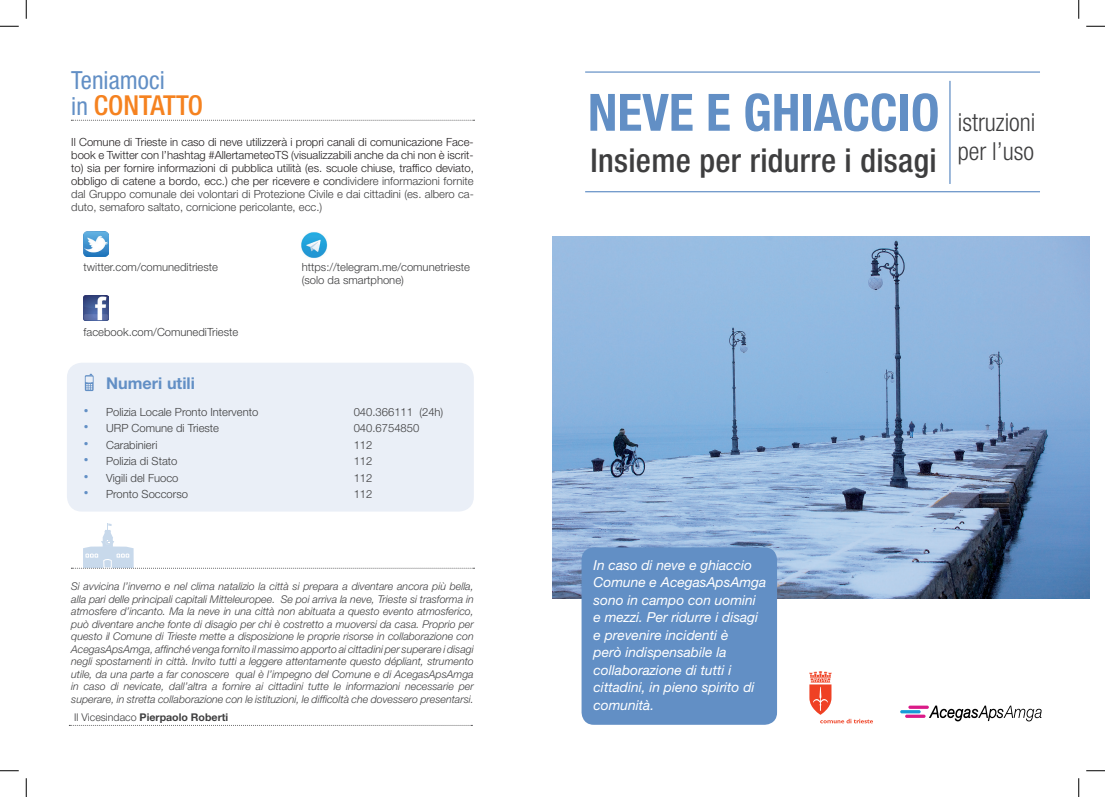
<style>
.page{position:relative;width:1105px;height:797px;background:#fff}
.page>*{position:absolute;margin:0;border:0;box-sizing:border-box;transform-origin:0 0}
.t1{font:700 condensed 51.5px "Helvetica Neue LT Std";color:#628fc5}
.t2{font:500 condensed 32.62px "Helvetica Neue LT Std";letter-spacing:.01em;color:#3e3e3f}
.t3{font:500 condensed 27.5px "Helvetica Neue LT Std";color:#f58220}
.t4{font:condensed 25px "Helvetica Neue LT Std";color:#628fc5}
.t5{font:300 condensed 24.88px/28.6px "Helvetica Neue LT Std";color:#3e3e3f}
.t6{font:700 16.25px "Helvetica Neue LT Std";color:#628fc5}
.t7{font:italic 13.75px/17.5px "Helvetica Neue LT Std";color:#fff}
.t8{font:300 11.25px/13px "Helvetica Neue LT Std";color:#231f20;text-align:justify}
.t9{font:300 11.25px/13px "Helvetica Neue LT Std";color:#3e3e3f}
.t10{font:italic 300 10.62px/12.5px "Helvetica Neue LT Std";color:#3e3e3f;text-align:justify}
.t11{font:700 10.62px "Helvetica Neue LT Std";color:#3e3e3f}
.s1{font-weight:400;font-size:25px;color:#628fc5}
.s2{color:#3e3e3f}
.s3{font-family:"Helvetica Neue";font-weight:700;font-size:15px;color:#628fc5}
.s4{font-weight:300}
</style>
<div class="page">
<img style="left:552px;top:236px;width:537px;height:362px">
<div style="left:581px;top:547px;width:196px;height:177px;background:#628fc5;border-radius:12px"></div>
<hr style="left:585px;top:71px;width:455px;height:2px;background:#628fc5">
<hr style="left:585px;top:191px;width:455px;height:1px;background:#628fc5">
<hr style="left:949px;top:81px;width:1px;height:103px;background:#628fc5">
<svg style="left:809px;top:671px;width:64px;height:52px"></svg>
<svg style="left:908px;top:705px;width:21px;height:4px"></svg>
<hr style="left:900px;top:710px;width:21px;height:3px;background:#179ad7;border-radius:2px">
<svg style="left:905px;top:714px;width:20px;height:4px"></svg>
<svg style="left:929px;top:705px;width:112px;height:16px"></svg>
<img style="left:84px;top:232px;width:24px;height:25px">
<img style="left:84px;top:295px;width:24px;height:25px">
<img style="left:301px;top:232px;width:27px;height:26px">
<div style="left:67px;top:363px;width:407px;height:148px;background:#eaeff7;border-radius:15px"></div>
<svg style="left:85px;top:374px;width:9px;height:17px"></svg>
<svg style="left:71px;top:120px;width:403px;height:1px"></svg>
<svg style="left:69px;top:725px;width:403px;height:1px"></svg>
<svg style="left:71px;top:523px;width:403px;height:46px"></svg>
<svg style="left:0;top:25px;width:19px;height:2px"></svg>
<svg style="left:1086px;top:25px;width:19px;height:2px"></svg>
<svg style="left:0;top:770px;width:19px;height:1px"></svg>
<svg style="left:1086px;top:770px;width:19px;height:1px"></svg>
<svg style="left:25px;top:0;width:2px;height:19px"></svg>
<svg style="left:25px;top:778px;width:2px;height:19px"></svg>
<svg style="left:1078px;top:0;width:1px;height:19px"></svg>
<svg style="left:1078px;top:778px;width:1px;height:19px"></svg>
<h3 class="t4" style="left:71px;top:66px;width:95px">Teniamoci</h3>
<h3 class="t3" style="left:71px;top:89px;width:133px"><span class="s1">in</span> CONTATTO</h3>
<p class="t8" style="left:71px;top:135px;width:404px">Il Comune di Trieste in caso di neve utilizzerà i propri canali di comunicazione Face&shy;book e Twitter con l’hashtag #AllertameteoTS (visualizzabili anche da chi non è iscrit&shy;to) sia per fornire informazioni di pubblica utilità (es. scuole chiuse, traffico deviato, obbligo di catene a bordo, ecc.) che per ricevere e con<span class="s2">dividere informazioni fornite dal Gruppo comunale dei volontari di Protezione Civile e dai cittadini (es. albero ca&shy;duto, semaforo saltato, cornicione pericolante, ecc.)</span></p>
<p class="t9" style="left:84px;top:260px;width:136px">twitter.com/comuneditrieste</p>
<p class="t9" style="left:84px;top:325px;width:156px">facebook.com/ComunediTrieste</p>
<p class="t9" style="left:302px;top:260px;width:170px">https://telegram.me/comunetrieste (solo da smartphone)</p>
<h3 class="t6" style="left:106px;top:373px;width:90px">Numeri utili</h3>
<p class="t9" style="left:84px;top:405px;width:176px"><span class="s3">•</span> Polizia Locale Pronto Intervento</p>
<p class="t9" style="left:354px;top:405px;width:91px">040.366111 (24h)</p>
<p class="t9" style="left:84px;top:421px;width:137px"><span class="s3">•</span> URP Comune di Trieste</p>
<p class="t9" style="left:354px;top:421px;width:67px">040.6754850</p>
<p class="t9" style="left:84px;top:438px;width:75px"><span class="s3">•</span> Carabinieri</p>
<p class="t9" style="left:354px;top:438px;width:20px">112</p>
<p class="t9" style="left:84px;top:454px;width:95px"><span class="s3">•</span> Polizia di Stato</p>
<p class="t9" style="left:354px;top:454px;width:20px">112</p>
<p class="t9" style="left:84px;top:471px;width:96px"><span class="s3">•</span> Vigili del Fuoco</p>
<p class="t9" style="left:354px;top:471px;width:20px">112</p>
<p class="t9" style="left:84px;top:487px;width:106px"><span class="s3">•</span> Pronto Soccorso</p>
<p class="t9" style="left:354px;top:487px;width:20px">112</p>
<p class="t10" style="left:71px;top:580px;width:404px">Si avvicina l’inverno e nel clima natalizio la città si prepara a diventare ancora più bella, alla pari delle principali capitali Mitteleuropee. Se poi arriva la neve, Trieste si trasforma in atmosfere d’incanto. Ma la neve in una città non abituata a questo evento atmosferico, può diventare anche fonte di disagio per chi è costretto a muoversi da casa. Proprio per questo il Comune di Trieste mette a disposizione le proprie risorse in collaborazione con AcegasApsAmga, affinché venga fornito il massimo apporto ai cittadini per superare i disagi negli spostamenti in città. Invito tutti a leggere attentamente questo dépliant, strumento utile, da una parte a far conoscere qual è l’impegno del Comune e di AcegasApsAmga in caso di nevicate, dall’altra a fornire ai cittadini tutte le informazioni necessarie per superare, in stretta collaborazione con le istituzioni, le difficoltà che dovessero presentarsi.</p>
<p class="t11" style="left:74px;top:711px;width:156px"><span class="s4">Il Vicesindaco</span> Pierpaolo Roberti</p>
<h1 class="t1" style="left:588px;top:81px;width:353px">NEVE E GHIACCIO</h1>
<h2 class="t2" style="left:590px;top:141px;width:348px">Insieme per ridurre i disagi</h2>
<h3 class="t5" style="left:958px;top:108px;width:79px">istruzioni per l’uso</h3>
<p class="t7" style="left:594px;top:556px;width:174px">In caso di neve e ghiaccio<br>Comune e AcegasApsAmga sono in campo con uomini e mezzi. Per ridurre i disagi e prevenire incidenti è<br>però indispensabile la collaborazione di tutti i cittadini, in pieno spirito di comunità.</p>
</div>
